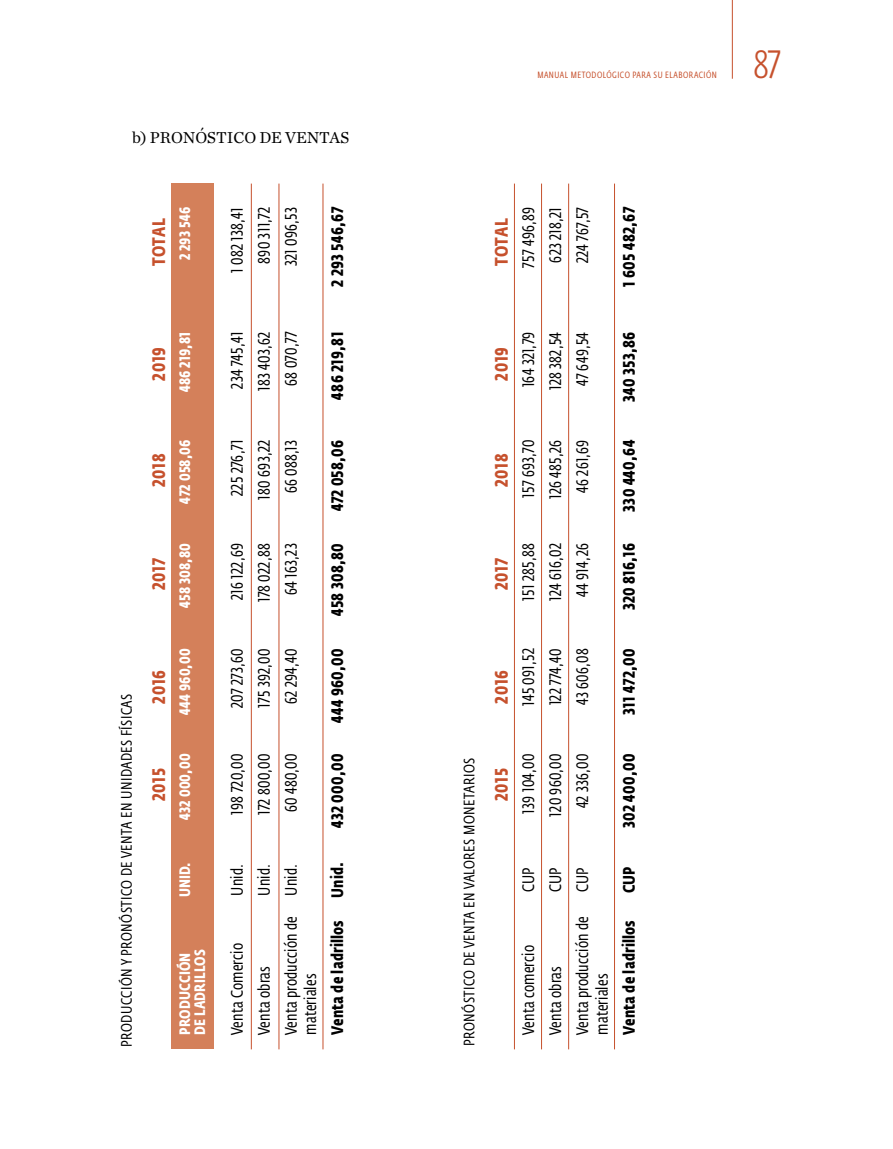
<style>
.page{position:relative;width:893px;height:1149px;background:#fff}
.page>*{position:absolute;margin:0;border:0;box-sizing:border-box;transform-origin:0 0}
.t1{font:300 39px "Fedra Sans Cond Std";color:#c6512d}
.t2{font:700 18px "Fedra Sans Cond Std";letter-spacing:.04em;color:#c6512d}
.t3{font:16.5px/27px "Fedra Sans Cond Std";letter-spacing:.02em;color:#000;text-align:justify}
.t4{font:700 16.5px "Fedra Sans Cond Std";letter-spacing:.02em;color:#000}
.t5{font:16.5px "Chronicle Text G1";color:#000}
.t6{font:15px "Fedra Sans Cond Std";color:#000}
.t7{font:700 15px/15px "Fedra Sans Cond Std";letter-spacing:.01em;color:#fff}
.t8{font:9px "Fedra Sans Cond Std";letter-spacing:.06em;color:#c6512d}
</style>
<div class="page">
<hr style="left:732px;top:0;width:1px;height:79px;background:#c6512d">
<div style="left:171px;top:183px;width:42px;height:866px;background:#d4805a"></div>
<hr style="left:251px;top:183px;width:1px;height:865px;background:#c6512d">
<hr style="left:279px;top:183px;width:1px;height:865px;background:#c6512d">
<hr style="left:323px;top:183px;width:1px;height:865px;background:#c6512d">
<hr style="left:514px;top:183px;width:1px;height:865px;background:#c6512d">
<hr style="left:541px;top:183px;width:1px;height:865px;background:#c6512d">
<hr style="left:568px;top:183px;width:1px;height:865px;background:#c6512d">
<hr style="left:614px;top:183px;width:1px;height:865px;background:#c6512d">
<p class="t5" style="left:132px;top:125px;width:40px">B) PRONÓSTICO</p>
<p class="t5" style="left:259px;top:125px;width:38px">DE VENTAS</p>
<p class="t8" style="left:537px;top:70px;width:180px">MANUAL METODOLÓGICO PARA SU ELABORACIÓN</p>
<p class="t7" style="left:178px;top:260px;width:55px;rotate:-90deg">2 293 546</p>
<p class="t3" style="left:224px;top:273px;width:67px;text-align:center;rotate:-90deg">1 082 138,41<br>890 311,72<br>321 096,53</p>
<p class="t4" style="left:327px;top:287px;width:81px;rotate:-90deg">2 293 546,67</p>
<p class="t3" style="left:515px;top:267px;width:62px;rotate:-90deg">757 496,89<br>623 218,21<br>224 767,57</p>
<p class="t4" style="left:619px;top:287px;width:81px;rotate:-90deg">1 605 482,67</p>
<p class="t2" style="left:148px;top:266px;width:49px;rotate:-90deg">total</p>
<p class="t2" style="left:491px;top:266px;width:49px;rotate:-90deg">total</p>
<p class="t7" style="left:178px;top:392px;width:62px;rotate:-90deg">486 219,81</p>
<p class="t3" style="left:224px;top:391px;width:61px;text-align:center;rotate:-90deg">234 745,41<br>183 403,62<br>68 070,77</p>
<p class="t4" style="left:327px;top:399px;width:69px;rotate:-90deg">486 219,81</p>
<p class="t3" style="left:515px;top:390px;width:60px;rotate:-90deg">164 321,79<br>128 382,54<br>47 649,54</p>
<p class="t4" style="left:619px;top:402px;width:72px;rotate:-90deg">340 353,86</p>
<p class="t2" style="left:148px;top:380px;width:35px;rotate:-90deg">2019</p>
<p class="t2" style="left:491px;top:380px;width:35px;rotate:-90deg">2019</p>
<p class="t7" style="left:178px;top:503px;width:65px;rotate:-90deg">472 058,06</p>
<p class="t3" style="left:224px;top:499px;width:61px;text-align:center;rotate:-90deg">225 276,71<br>180 693,22<br>66 088,13</p>
<p class="t4" style="left:327px;top:511px;width:73px;rotate:-90deg">472 058,06</p>
<p class="t3" style="left:515px;top:499px;width:61px;text-align:center;rotate:-90deg">157 693,70<br>126 485,26<br>46 261,69</p>
<p class="t4" style="left:619px;top:511px;width:73px;rotate:-90deg">330 440,64</p>
<p class="t2" style="left:148px;top:487px;width:35px;rotate:-90deg">2018</p>
<p class="t2" style="left:491px;top:487px;width:35px;rotate:-90deg">2018</p>
<p class="t6" style="left:118px;top:1046px;width:354px;rotate:-90deg">PRODUCCIÓN Y PRONÓSTICO DE VENTA EN UNIDADES FÍSICAS</p>
<p class="t7" style="left:178px;top:608px;width:66px;rotate:-90deg">458 308,80</p>
<p class="t3" style="left:224px;top:602px;width:61px;text-align:center;rotate:-90deg">216 122,69<br>178 022,88<br>64 163,23</p>
<p class="t4" style="left:327px;top:616px;width:74px;rotate:-90deg">458 308,80</p>
<p class="t3" style="left:515px;top:600px;width:59px;rotate:-90deg">151 285,88<br>124 616,02<br>44 914,26</p>
<p class="t4" style="left:619px;top:610px;width:68px;rotate:-90deg">320 816,16</p>
<p class="t2" style="left:148px;top:590px;width:33px;rotate:-90deg">2017</p>
<p class="t2" style="left:491px;top:590px;width:33px;rotate:-90deg">2017</p>
<p class="t7" style="left:178px;top:714px;width:68px;rotate:-90deg">444 960,00</p>
<p class="t3" style="left:224px;top:708px;width:61px;rotate:-90deg">207 273,60<br>175 392,00<br>62 294,40</p>
<p class="t4" style="left:327px;top:723px;width:76px;rotate:-90deg">444 960,00</p>
<p class="t3" style="left:515px;top:706px;width:59px;rotate:-90deg">145 091,52<br>122 774,40<br>43 606,08</p>
<p class="t4" style="left:619px;top:714px;width:68px;rotate:-90deg">311 472,00</p>
<p class="t2" style="left:148px;top:703px;width:35px;rotate:-90deg">2016</p>
<p class="t2" style="left:491px;top:703px;width:35px;rotate:-90deg">2016</p>
<p class="t7" style="left:178px;top:819px;width:68px;rotate:-90deg">432 000,00</p>
<p class="t3" style="left:224px;top:815px;width:63px;rotate:-90deg">198 720,00<br>172 800,00<br>60 480,00</p>
<p class="t4" style="left:327px;top:827px;width:76px;rotate:-90deg">432 000,00</p>
<p class="t3" style="left:515px;top:816px;width:64px;text-align:center;rotate:-90deg">139 104,00<br>120 960,00<br>42 336,00</p>
<p class="t4" style="left:619px;top:827px;width:76px;rotate:-90deg">302 400,00</p>
<p class="t6" style="left:460px;top:1045px;width:288px;rotate:-90deg">PRONÓSTICO DE VENTA EN VALORES MONETARIOS</p>
<p class="t2" style="left:148px;top:800px;width:35px;rotate:-90deg">2015</p>
<p class="t2" style="left:491px;top:800px;width:35px;rotate:-90deg">2015</p>
<p class="t7" style="left:178px;top:897px;width:37px;rotate:-90deg">UNID.</p>
<p class="t3" style="left:224px;top:895px;width:33px;rotate:-90deg">UNID.<br>UNID.<br>UNID.</p>
<p class="t4" style="left:327px;top:897px;width:37px;rotate:-90deg">Unid.</p>
<p class="t3" style="left:515px;top:891px;width:26px;rotate:-90deg">CUP CUP CUP</p>
<p class="t4" style="left:619px;top:893px;width:27px;rotate:-90deg">CUP</p>
<p class="t3" style="left:224px;top:1034px;width:120px;text-align:left;rotate:-90deg">VENTA COMERCIO<br>VENTA OBRAS<br>VENTA PRODUCCIÓN DE</p>
<p class="t4" style="left:327px;top:1034px;width:116px;rotate:-90deg">Venta de ladrillos</p>
<p class="t3" style="left:515px;top:1034px;width:120px;text-align:left;rotate:-90deg">VENTA COMERCIO<br>VENTA OBRAS<br>VENTA PRODUCCIÓN DE</p>
<p class="t4" style="left:619px;top:1034px;width:116px;rotate:-90deg">Venta de ladrillos</p>
<p class="t7" style="left:178px;top:1034px;width:87px;rotate:-90deg">Producción de ladrillos</p>
<p class="t3" style="left:297px;top:1034px;width:62px;rotate:-90deg">MATERIALES</p>
<p class="t3" style="left:589px;top:1034px;width:62px;rotate:-90deg">MATERIALES</p>
<h1 class="t1" style="left:753px;top:42px;width:28px">87</h1>
</div>
